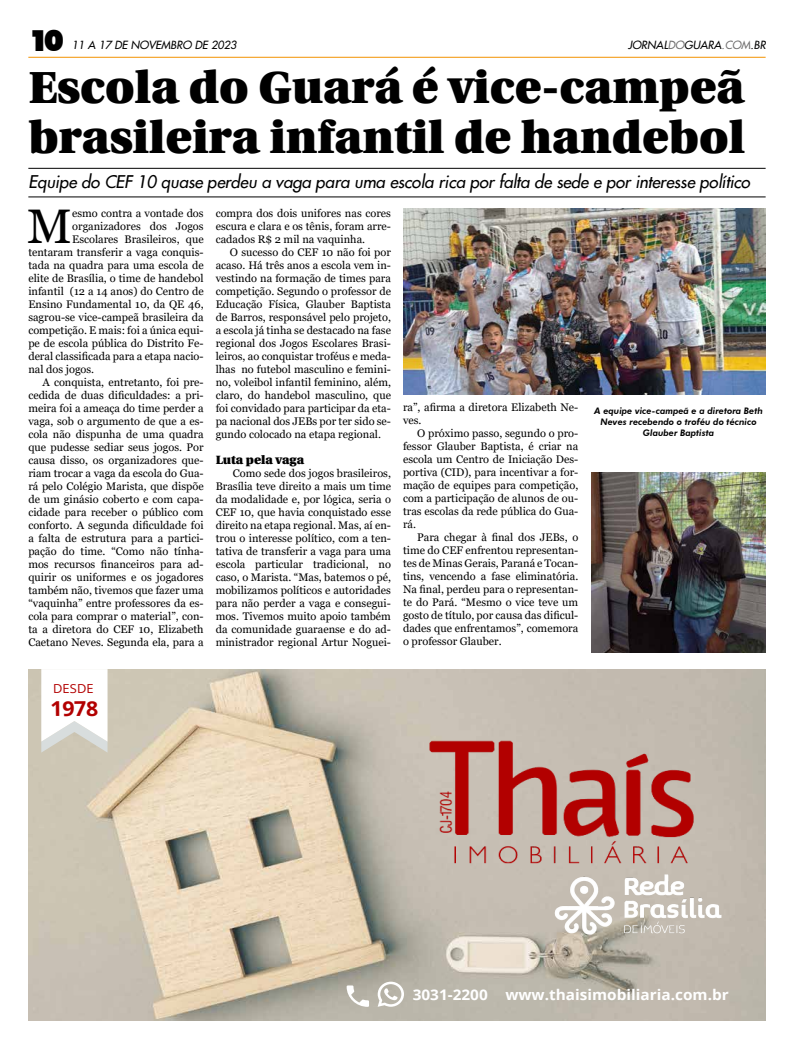
<style>
.page{position:relative;width:794px;height:1049px;background:#fff}
.page>*{position:absolute;margin:0;border:0;box-sizing:border-box;transform-origin:0 0}
.t1{font:48.5px "Georgia";color:#000}
.t2{font:900 45px/50px "Utopia";color:#000}
.t3{font:900 29.6px "Futura BT";color:#000}
.t4{font:700 20.5px "Open Sans";color:#b20000;scale:1.05 1}
.t5{font:italic 17px "Futura 2";letter-spacing:-.01em;color:#000}
.t6{font:700 14.6px "Open Sans";color:#fff;scale:1.05 1}
.t7{font:12.4px "Open Sans";color:#b20000;scale:1.05 1}
.t8{font:900 12px "Utopia";color:#000}
.t9{font:11px/13px "Georgia";color:#000;text-align:justify}
.t10{font:italic 11px "Futura 2";color:#000}
.t11{font:italic 800 9px/11px "Futura BT";color:#000;text-align:center}
.s1{color:#706f6f}
</style>
<div class="page">
<hr style="left:28px;top:57px;width:737px;height:1px;background:#f39200">
<hr style="left:28px;top:168px;width:737px;height:1px;background:#000">
<hr style="left:28px;top:197px;width:737px;height:1px;background:#000">
<img style="left:591px;top:472px;width:174px;height:180px">
<img style="left:404px;top:208px;width:361px;height:186px">
<img style="left:28px;top:669px;width:737px;height:351px">
<img style="left:378px;top:679px;width:367px;height:198px">
<img style="left:532px;top:863px;width:206px;height:86px">
<svg style="left:41px;top:669px;width:66px;height:83px"></svg>
<svg style="left:378px;top:982px;width:26px;height:25px"></svg>
<svg style="left:347px;top:985px;width:22px;height:22px"></svg>
<h3 class="t3" style="left:28px;top:22px;width:37px">10</h3>
<p class="t10" style="left:72px;top:37px;width:166px">11 A 17 DE NOVEMBRO DE 2023</p>
<p class="t10" style="left:628px;top:38px;width:139px">JORNAL<span class="s1">DO</span>GUARA<span class="s1">.COM</span>.BR</p>
<h2 class="t2" style="left:28px;top:63px;width:718px">Escola do Guará é vice-campeã brasileira infantil de handebol</h2>
<h3 class="t5" style="left:28px;top:171px;width:723px">Equipe do CEF 10 quase perdeu a vaga para uma escola rica por falta de sede e por interesse político</h3>
<h1 class="t1" style="left:27px;top:196px;width:46px">M</h1>
<p class="t9" style="left:72px;top:206px;width:133px">esmo contra a vontade dos</p>
<p class="t9" style="left:216px;top:207px;width:177px">compra dos dois unifores nas cores escura e clara e os tênis, foram arre&shy;cadados R$ 2 mil na vaquinha.</p>
<p class="t9" style="left:216px;top:246px;width:177px;text-indent:14px">O sucesso do CEF 10 não foi por acaso. Há três anos a escola vem in&shy;vestindo na formação de times para competição. Segundo o professor de Educação Física, Glauber Baptista de Barros, responsável pelo projeto, a escola já tinha se destacado na fase regional dos Jogos Escolares Brasi&shy;leiros, ao conquistar troféus e meda&shy;lhas no futebol masculino e femini&shy;no, voleibol infantil feminino, além, claro, do handebol masculino, que foi convidado para participar da eta&shy;pa nacional dos JEBs por ter sido se&shy;gundo colocado na etapa regional.</p>
<p class="t8" style="left:216px;top:453px;width:90px">Luta pela vaga</p>
<p class="t9" style="left:216px;top:466px;width:177px;text-indent:17px">Como sede dos jogos brasileiros, Brasília teve direito a mais um time da modalidade e, por lógica, seria o CEF 10, que havia conquistado esse direito na etapa regional. Mas, aí en&shy;trou o interesse político, com a ten&shy;tativa de transferir a vaga para uma escola particular tradicional, no caso, o Marista. “Mas, batemos o pé, mobilizamos políticos e autoridades para não perder a vaga e consegui&shy;mos. Tivemos muito apoio também da comunidade guaraense e do ad&shy;ministrador regional Artur Noguei-</p>
<p class="t9" style="left:72px;top:219px;width:133px">organizadores dos Jogos</p>
<p class="t9" style="left:72px;top:232px;width:133px">Escolares Brasileiros, que</p>
<p class="t9" style="left:28px;top:245px;width:177px">tentaram transferir a vaga conquis-</p>
<p class="t9" style="left:28px;top:258px;width:177px">tada na quadra para uma escola de</p>
<p class="t9" style="left:28px;top:271px;width:177px">elite de Brasília, o time de handebol</p>
<p class="t9" style="left:28px;top:284px;width:177px">infantil (12 a 14 anos) do Centro de</p>
<p class="t9" style="left:28px;top:297px;width:177px">Ensino Fundamental 10, da QE 46,</p>
<p class="t9" style="left:28px;top:310px;width:177px">sagrou-se vice-campeã brasileira da</p>
<p class="t9" style="left:28px;top:323px;width:177px">competição. E mais: foi a única equi-</p>
<p class="t9" style="left:28px;top:336px;width:177px">pe de escola pública do Distrito Fe-</p>
<p class="t9" style="left:28px;top:349px;width:177px">deral classificada para a etapa nacio-</p>
<p class="t9" style="left:28px;top:362px;width:67px">nal dos jogos.</p>
<p class="t9" style="left:43px;top:375px;width:163px">A conquista, entretanto, foi pre-</p>
<p class="t9" style="left:28px;top:388px;width:177px">cedida de duas dificuldades: a pri-</p>
<p class="t9" style="left:28px;top:401px;width:177px">meira foi a ameaça do time perder a</p>
<p class="t9" style="left:28px;top:414px;width:177px">vaga, sob o argumento de que a es-</p>
<p class="t9" style="left:28px;top:427px;width:177px">cola não dispunha de uma quadra</p>
<p class="t9" style="left:28px;top:440px;width:177px">que pudesse sediar seus jogos. Por</p>
<p class="t9" style="left:28px;top:453px;width:177px">causa disso, os organizadores que-</p>
<p class="t9" style="left:28px;top:467px;width:177px">riam trocar a vaga da escola do Gua-</p>
<p class="t9" style="left:28px;top:480px;width:177px">rá pelo Colégio Marista, que dispõe</p>
<p class="t9" style="left:28px;top:493px;width:177px">de um ginásio coberto e com capa-</p>
<p class="t9" style="left:28px;top:506px;width:177px">cidade para receber o público com</p>
<p class="t9" style="left:28px;top:519px;width:177px">conforto. A segunda dificuldade foi</p>
<p class="t9" style="left:28px;top:532px;width:177px">a falta de estrutura para a partici-</p>
<p class="t9" style="left:28px;top:545px;width:177px">pação do time. “Como não tínha-</p>
<p class="t9" style="left:28px;top:558px;width:177px">mos recursos financeiros para ad-</p>
<p class="t9" style="left:28px;top:571px;width:177px">quirir os uniformes e os jogadores</p>
<p class="t9" style="left:28px;top:584px;width:177px">também não, tivemos que fazer uma</p>
<p class="t9" style="left:28px;top:597px;width:177px">“vaquinha” entre professores da es-</p>
<p class="t9" style="left:28px;top:610px;width:177px">cola para comprar o material”, con-</p>
<p class="t9" style="left:28px;top:623px;width:177px">ta a diretora do CEF 10, Elizabeth</p>
<p class="t9" style="left:28px;top:636px;width:177px">Caetano Neves. Segunda ela, para a</p>
<p class="t9" style="left:403px;top:401px;width:177px">ra”, afirma a diretora Elizabeth Ne&shy;ves.</p>
<p class="t9" style="left:403px;top:427px;width:177px;text-indent:14px">O próximo passo, segundo o pro&shy;fessor Glauber Baptista, é criar na escola um Centro de Iniciação Des&shy;portiva (CID), para incentivar a for&shy;mação de equipes para competição, com a participação de alunos de ou&shy;tras escolas da rede pública do Gua&shy;rá.</p>
<p class="t9" style="left:403px;top:531px;width:177px;text-indent:14px">Para chegar à final dos JEBs, o time do CEF enfrentou representan&shy;tes de Minas Gerais, Paraná e Tocan&shy;tins, vencendo a fase eliminatória.<br>Na final, perdeu para o representan&shy;te do Pará. “Mesmo o vice teve um gosto de título, por causa das dificul&shy;dades que enfrentamos”, comemora o professor Glauber.</p>
<p class="t11" style="left:594px;top:405px;width:170px">A equipe vice-campeã e a diretora Beth<br>Neves recebendo o troféu do técnico<br>Glauber Baptista</p>
<p class="t7" style="left:53px;top:680px;width:40px;rotate:-1deg">DESDE</p>
<h3 class="t4" style="left:50px;top:695px;width:47px;rotate:-1deg">1978</h3>
<h3 class="t6" style="left:413px;top:984px;width:73px">3031-2200</h3>
<h3 class="t6" style="left:505px;top:984px;width:214px">www.thaisimobiliaria.com.br</h3>
</div>
